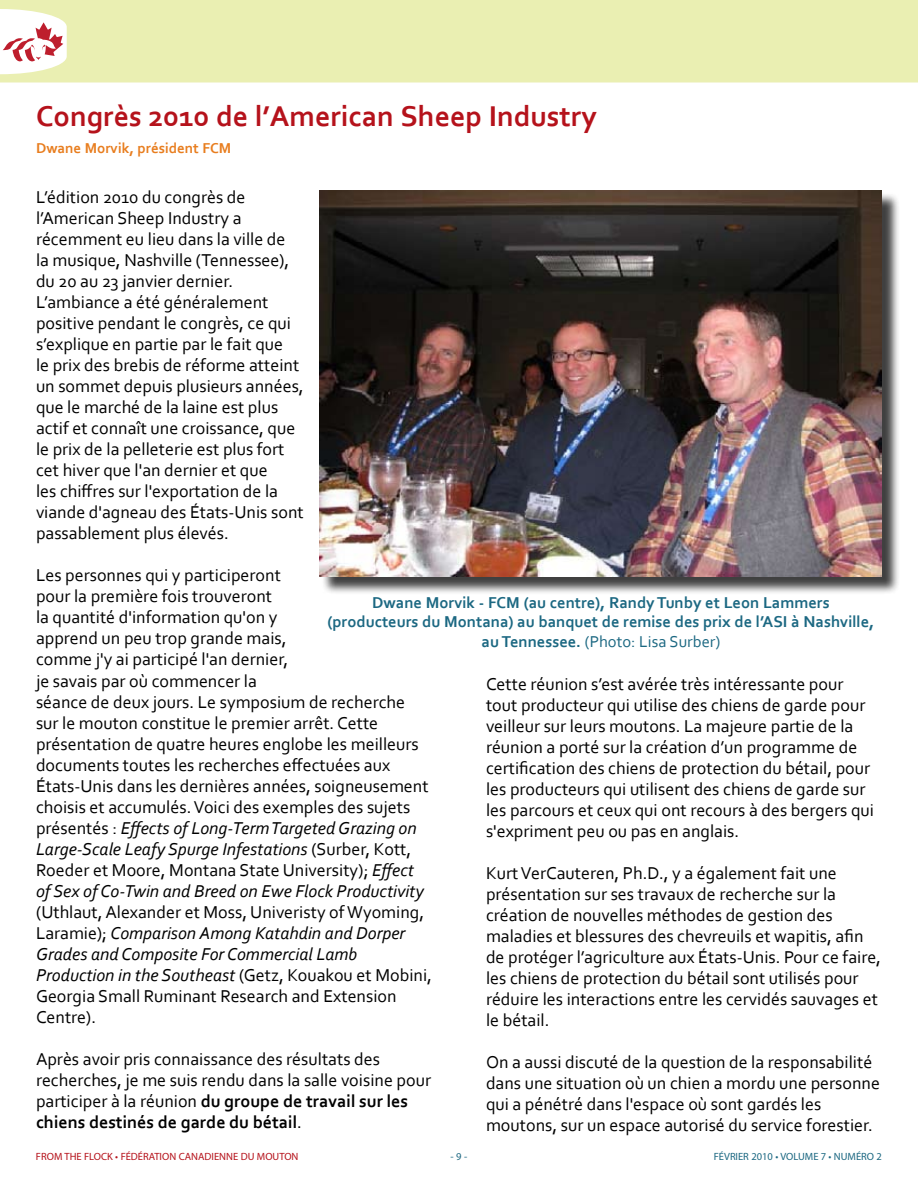
<style>
.page{position:relative;width:918px;height:1188px;background:#fff}
.page>*{position:absolute;margin:0;border:0;box-sizing:border-box;transform-origin:0 0}
.t1{font:700 30px "Corbel";color:#b5121b}
.t2{font:18px/21px "Corbel";color:#000}
.t3{font:700 16.5px/19.5px "Corbel";color:#1c6882;text-align:center}
.t4{font:700 15px "Corbel";color:#e87d1e}
.t5{font:10.5px "Myriad Pro";color:#b5121b}
.t6{font:10.5px "Myriad Pro";color:#1c6882}
.s1{font-style:italic}
.s2{font-weight:700}
.s3{font-weight:400}
</style>
<div class="page">
<div style="left:0;top:0;width:918px;height:82px;background:#eaefb2"></div>
<svg style="left:3px;top:22px;width:60px;height:39px"></svg>
<div style="left:321px;top:192px;width:586px;height:409px;background:#000;opacity:.75"></div>
<img style="left:319px;top:190px;width:563px;height:386px">
<h1 class="t1" style="left:36px;top:97px;width:562px">Congrès 2010 de l’American Sheep Industry</h1>
<p class="t4" style="left:36px;top:139px;width:197px">Dwane Morvik, président FCM</p>
<p class="t2" style="left:36px;top:186px;width:269px">L’édition 2010 du congrès de l’American Sheep Industry a récemment eu lieu dans la ville de<br>la musique, Nashville (Tennessee), du 20 au 23 janvier dernier.<br>L’ambiance a été généralement positive pendant le congrès, ce qui s’explique en partie par le fait que<br>le prix des brebis de réforme atteint un sommet depuis plusieurs années, que le marché de la laine est plus actif et connaît une croissance, que le prix de la pelleterie est plus fort cet hiver que l'an dernier et que<br>les chiffres sur l'exportation de la viande d'agneau des États-Unis sont passablement plus élevés.</p>
<p class="t2" style="left:36px;top:565px;width:394px">Les personnes qui y participeront<br>pour la première fois trouveront<br>la quantité d'information qu'on y<br>apprend un peu trop grande mais,<br>comme j'y ai participé l'an dernier,<br>je savais par où commencer la<br>séance de deux jours. Le symposium de recherche sur le mouton constitue le premier arrêt. Cette présentation de quatre heures englobe les meilleurs documents toutes les recherches effectuées aux États-Unis dans les dernières années, soigneusement choisis et accumulés. Voici des exemples des sujets présentés : <span class="s1">Effects of Long-Term Targeted Grazing on Large-Scale Leafy Spurge Infestations</span> (Surber, Kott, Roeder et Moore, Montana State University); <span class="s1">Effect of Sex of Co-Twin and Breed on Ewe Flock Productivity</span></p>
<p class="t2" style="left:36px;top:901px;width:397px">(Uthlaut, Alexander et Moss, Univeristy of Wyoming, Laramie); <span class="s1">Comparison Among Katahdin and Dorper Grades and Composite For Commercial Lamb Production in the Southeast</span> (Getz, Kouakou et Mobini, Georgia Small Ruminant Research and Extension Centre).</p>
<p class="t2" style="left:36px;top:1048px;width:397px">Après avoir pris connaissance des résultats des recherches, je me suis rendu dans la salle voisine pour participer à la réunion <span class="s2">du groupe de travail sur les chiens destinés de garde du bétail</span>.</p>
<p class="t3" style="left:328px;top:592px;width:548px">Dwane Morvik - FCM (au centre), Randy Tunby et Leon Lammers (producteurs du Montana) au banquet de remise des prix de l’ASI à Nashville, au Tennessee. <span class="s3">(Photo: Lisa Surber)</span></p>
<p class="t2" style="left:486px;top:673px;width:389px">Cette réunion s’est avérée très intéressante pour tout producteur qui utilise des chiens de garde pour veilleur sur leurs moutons. La majeure partie de la réunion a porté sur la création d’un programme de certification des chiens de protection du bétail, pour les producteurs qui utilisent des chiens de garde sur les parcours et ceux qui ont recours à des bergers qui s'expriment peu ou pas en anglais.</p>
<p class="t2" style="left:486px;top:862px;width:397px">Kurt VerCauteren, Ph.D., y a également fait une présentation sur ses travaux de recherche sur la création de nouvelles méthodes de gestion des maladies et blessures des chevreuils et wapitis, afin de protéger l’agriculture aux États-Unis. Pour ce faire, les chiens de protection du bétail sont utilisés pour réduire les interactions entre les cervidés sauvages et le bétail.</p>
<p class="t2" style="left:486px;top:1051px;width:396px">On a aussi discuté de la question de la responsabilité dans une situation où un chien a mordu une personne qui a pénétré dans l'espace où sont gardés les moutons, sur un espace autorisé du service forestier.</p>
<p class="t5" style="left:36px;top:1150px;width:264px">FROM THE FLOCK • FÉDÉRATION CANADIENNE DU MOUTON</p>
<p class="t6" style="left:451px;top:1150px;width:18px">- 9 -</p>
<p class="t6" style="left:714px;top:1150px;width:170px">FÉVRIER 2010 • VOLUME 7 • NUMÉRO 2</p>
</div>
